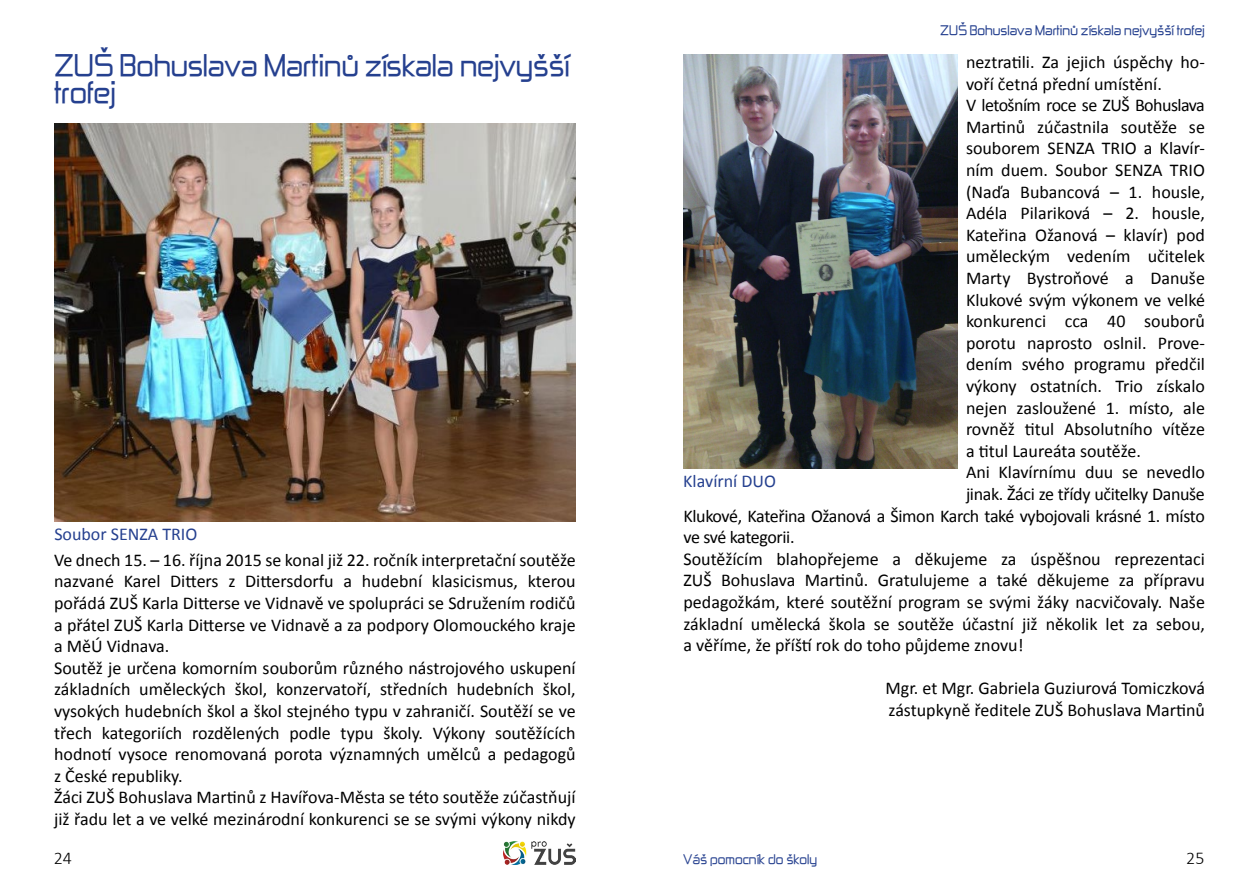
<style>
.page{position:relative;width:1259px;height:893px;background:#fff}
.page>*{position:absolute;margin:0;border:0;box-sizing:border-box;transform-origin:0 0}
.t1{font:27px/27px "Zekton";letter-spacing:-.01em;color:#25408f}
.t2{font:18px/21.6px "Calibri";color:#000}
.t3{font:18px "Calibri";letter-spacing:-.02em;color:#000}
.t4{font:18px "Calibri";letter-spacing:-.03em;color:#000}
.t5{font:18px "Calibri";color:#25408f}
.t6{font:300 18px "Calibri";color:#000}
.t7{font:12px "Zekton";color:#25408f}
</style>
<div class="page">
<img style="left:504px;top:841px;width:71px;height:24px">
<img style="left:54px;top:123px;width:522px;height:398px">
<img style="left:683px;top:54px;width:274px;height:415px">
<h1 class="t1" style="left:54px;top:51px;width:517px">ZUŠ Bohuslava Martinů získala nejvyšší trofej</h1>
<p class="t5" style="left:54px;top:523px;width:145px">Soubor SENZA TRIO</p>
<p class="t2" style="left:54px;top:549px;width:523px">Ve dnech 15. – 16. října 2015 se konal již 22. ročník interpretační soutěže nazvané Karel Ditters z Dittersdorfu a hudební klasicismus, kterou pořádá ZUŠ Karla Ditterse ve Vidnavě ve spolupráci se Sdružením rodičů a přátel ZUŠ Karla Ditterse ve Vidnavě a za podpory Olomouckého kraje a MěÚ Vidnava.<br>Soutěž je určena komorním souborům různého nástrojového uskupení základních uměleckých škol, konzervatoří, středních hudebních škol, vysokých hudebních škol a škol stejného typu v zahraničí. Soutěží se ve třech kategoriích rozdělených podle typu školy. Výkony soutěžících hodnotí vysoce renomovaná porota významných umělců a pedagogů z České republiky.<br>Žáci ZUŠ Bohuslava Martinů z Havířova-Města se této soutěže zúčastňují již řadu let a ve velké mezinárodní konkurenci se se svými výkony nikdy</p>
<p class="t7" style="left:940px;top:22px;width:266px">ZUŠ Bohuslava Martinů získala nejvyšší trofej</p>
<p class="t2" style="left:966px;top:51px;width:240px">neztratili. Za jejich úspěchy ho-</p>
<p class="t2" style="left:966px;top:73px;width:197px">voří četná přední umístění.</p>
<p class="t4" style="left:966px;top:94px;width:240px">V letošním roce se ZUŠ Bohuslava</p>
<p class="t2" style="left:966px;top:116px;width:240px">Martinů zúčastnila soutěže se</p>
<p class="t2" style="left:966px;top:138px;width:240px">souborem SENZA TRIO a Klavír-</p>
<p class="t2" style="left:966px;top:159px;width:240px">ním duem. Soubor SENZA TRIO</p>
<p class="t2" style="left:966px;top:181px;width:240px">(Naďa Bubancová – 1. housle,</p>
<p class="t2" style="left:966px;top:202px;width:240px">Adéla Pilariková – 2. housle,</p>
<p class="t2" style="left:966px;top:224px;width:240px">Kateřina Ožanová – klavír) pod</p>
<p class="t2" style="left:966px;top:246px;width:240px">uměleckým vedením učitelek</p>
<p class="t2" style="left:966px;top:267px;width:240px">Marty Bystroňové a Danuše</p>
<p class="t2" style="left:966px;top:289px;width:240px">Klukové svým výkonem ve velké</p>
<p class="t2" style="left:966px;top:310px;width:240px">konkurenci cca 40 souborů</p>
<p class="t2" style="left:966px;top:332px;width:240px">porotu naprosto oslnil. Prove-</p>
<p class="t2" style="left:966px;top:354px;width:240px">dením svého programu předčil</p>
<p class="t2" style="left:966px;top:375px;width:240px">výkony ostatních. Trio získalo</p>
<p class="t2" style="left:966px;top:397px;width:240px">nejen zasloužené 1. místo, ale</p>
<p class="t2" style="left:966px;top:418px;width:240px">rovněž titul Absolutního vítěze</p>
<p class="t2" style="left:966px;top:440px;width:176px">a titul Laureáta soutěže.</p>
<p class="t2" style="left:966px;top:462px;width:240px">Ani Klavírnímu duu se nevedlo</p>
<p class="t3" style="left:966px;top:483px;width:240px">jinak. Žáci ze třídy učitelky Danuše</p>
<p class="t3" style="left:683px;top:504px;width:523px">Klukové, Kateřina Ožanová a Šimon Karch také vybojovali krásné 1. místo</p>
<p class="t4" style="left:683px;top:526px;width:113px">ve své kategorii.</p>
<p class="t2" style="left:683px;top:548px;width:523px">Soutěžícím blahopřejeme a děkujeme za úspěšnou reprezentaci</p>
<p class="t2" style="left:683px;top:570px;width:523px">ZUŠ Bohuslava Martinů. Gratulujeme a také děkujeme za přípravu</p>
<p class="t2" style="left:683px;top:591px;width:523px">pedagožkám, které soutěžní program se svými žáky nacvičovaly. Naše</p>
<p class="t2" style="left:683px;top:613px;width:523px">základní umělecká škola se soutěže účastní již několik let za sebou,</p>
<p class="t2" style="left:683px;top:634px;width:342px">a věříme, že příští rok do toho půjdeme znovu!</p>
<p class="t2" style="left:885px;top:678px;width:321px">Mgr. et Mgr. Gabriela Guziurová Tomiczková zástupkyně ředitele ZUŠ Bohuslava Martinů</p>
<p class="t5" style="left:683px;top:469px;width:94px">Klavírní DUO</p>
<p class="t6" style="left:54px;top:847px;width:20px">24</p>
<p class="t7" style="left:683px;top:851px;width:135px">Váš pomocník do školy</p>
<p class="t6" style="left:1186px;top:847px;width:20px">25</p>
</div>
